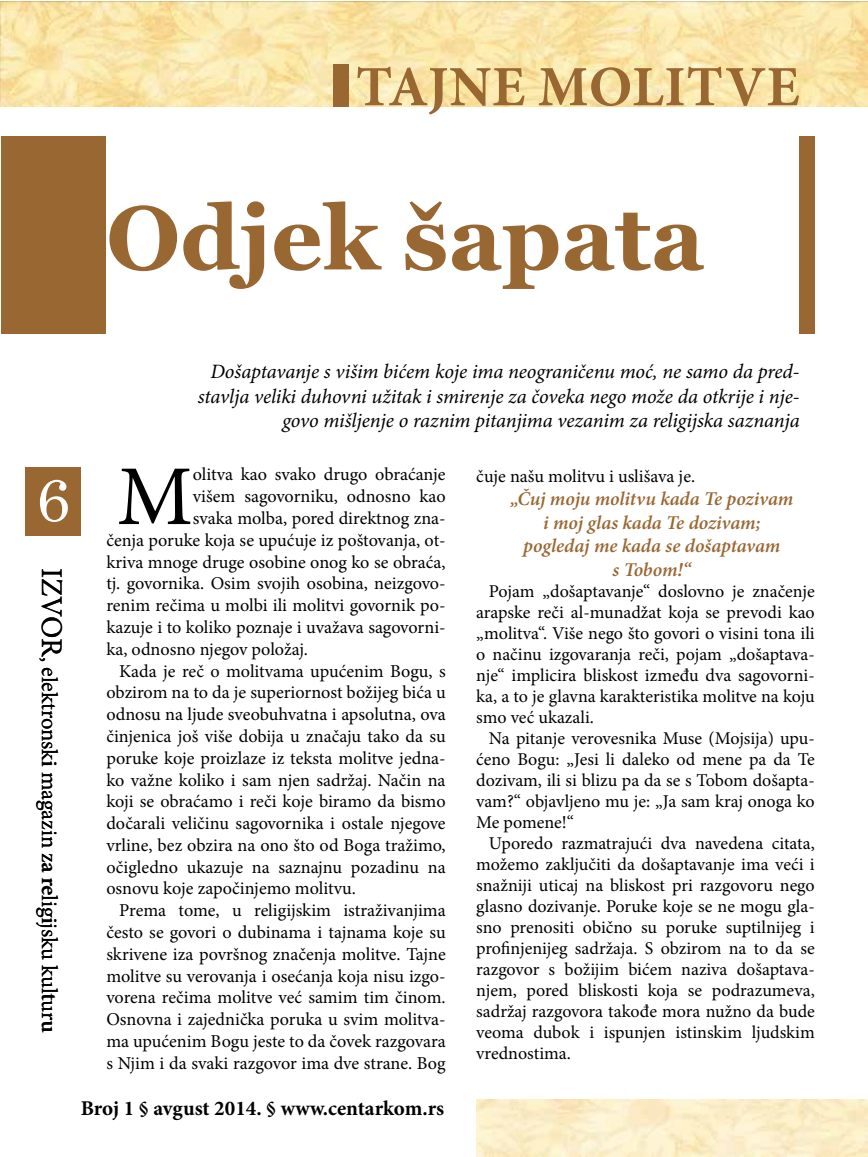
<style>
.page{position:relative;width:868px;height:1157px;background:#fff}
.page>*{position:absolute;margin:0;border:0;box-sizing:border-box;transform-origin:0 0}
.t1{font:700 90px "Georgia";color:#996732}
.t2{font:85.2px "Minion Pro";color:#000}
.t3{font:60px "Century";color:#fff}
.t4{font:700 57px "Minion Pro";letter-spacing:.01em;color:#996732}
.t5{font:22.5px "Minion Pro";letter-spacing:-.005em;color:#000}
.t6{font:700 21px "Minion Pro";color:#000}
.t7{font:italic 20.4px/24.5px "Minion Pro";letter-spacing:-.01em;color:#000;text-align:right}
.t8{font:italic 600 19.5px/23.4px "Minion Pro";letter-spacing:-.005em;color:#996732;text-align:center}
.t9{font:18.15px "Minion Pro";color:#000}
.t10{font:18px/21px "Minion Pro";letter-spacing:-.005em;color:#000;text-align:justify}
.s1{font-size:30px}
</style>
<div class="page">
<img style="left:0;top:2px;width:867px;height:104px">
<div style="left:25px;top:467px;width:56px;height:69px;background:#996732"></div>
<div style="left:799px;top:137px;width:15px;height:196px;background:#996732"></div>
<div style="left:334px;top:64px;width:15px;height:42px;background:#996732"></div>
<div style="left:1px;top:136px;width:105px;height:197px;background:#996732"></div>
<h3 class="t4" style="left:356px;top:47px;width:445px">TAJNE MOLITVE</h3>
<h1 class="t1" style="left:106px;top:187px;width:599px">Odjek šapata</h1>
<p class="t7" style="left:198px;top:360px;width:603px">Došaptavanje s višim bićem koje ima neograničenu moć, ne samo da pred&shy;stavlja veliki duhovni užitak i smirenje za čoveka nego može da otkrije i nje&shy;govo mišljenje o raznim pitanjima vezanim za religijska saznanja</p>
<h3 class="t3" style="left:36px;top:449px;width:35px">6</h3>
<p class="t5" style="left:64px;top:568px;width:466px;rotate:90deg"><span class="s1">IZVOR</span>, elektronski magazin za religijsku kulturu</p>
<h2 class="t2" style="left:117px;top:440px;width:77px">M</h2>
<p class="t9" style="left:193px;top:462px;width:254px">olitva kao svako drugo obraćanje</p>
<p class="t9" style="left:193px;top:484px;width:254px">višem sagovorniku, odnosno kao</p>
<p class="t9" style="left:193px;top:506px;width:254px">svaka molba, pored direktnog zna-</p>
<p class="t9" style="left:106px;top:528px;width:341px">čenja poruke koja se upućuje iz poštovanja, ot-</p>
<p class="t9" style="left:106px;top:549px;width:341px">kriva mnoge druge osobine onog ko se obraća,</p>
<p class="t9" style="left:106px;top:571px;width:341px">tj. govornika. Osim svojih osobina, neizgovo-</p>
<p class="t9" style="left:106px;top:593px;width:341px">renim rečima u molbi ili molitvi govornik po-</p>
<p class="t9" style="left:106px;top:615px;width:341px">kazuje i to koliko poznaje i uvažava sagovorni-</p>
<p class="t9" style="left:106px;top:637px;width:203px">ka, odnosno njegov položaj.</p>
<p class="t9" style="left:119px;top:658px;width:328px">Kada je reč o molitvama upućenim Bogu, s</p>
<p class="t9" style="left:106px;top:680px;width:341px">obzirom na to da je superiornost božijeg bića u</p>
<p class="t9" style="left:106px;top:702px;width:341px">odnosu na ljude sveobuhvatna i apsolutna, ova</p>
<p class="t9" style="left:106px;top:724px;width:341px">činjenica još više dobija u značaju tako da su</p>
<p class="t9" style="left:106px;top:745px;width:341px">poruke koje proizlaze iz teksta molitve jedna-</p>
<p class="t9" style="left:106px;top:767px;width:341px">ko važne koliko i sam njen sadržaj. Način na</p>
<p class="t9" style="left:106px;top:789px;width:341px">koji se obraćamo i reči koje biramo da bismo</p>
<p class="t9" style="left:106px;top:811px;width:341px">dočarali veličinu sagovornika i ostale njegove</p>
<p class="t9" style="left:106px;top:833px;width:341px">vrline, bez obzira na ono što od Boga tražimo,</p>
<p class="t9" style="left:106px;top:854px;width:341px">očigledno ukazuje na saznajnu pozadinu na</p>
<p class="t9" style="left:106px;top:876px;width:251px">osnovu koje započinjemo molitvu.</p>
<p class="t9" style="left:119px;top:898px;width:328px">Prema tome, u religijskim istraživanjima</p>
<p class="t9" style="left:106px;top:920px;width:341px">često se govori o dubinama i tajnama koje su</p>
<p class="t9" style="left:106px;top:941px;width:341px">skrivene iza površnog značenja molitve. Tajne</p>
<p class="t9" style="left:106px;top:963px;width:341px">molitve su verovanja i osećanja koja nisu izgo-</p>
<p class="t9" style="left:106px;top:985px;width:341px">vorena rečima molitve već samim tim činom.</p>
<p class="t9" style="left:106px;top:1007px;width:341px">Osnovna i zajednička poruka u svim molitva-</p>
<p class="t9" style="left:106px;top:1029px;width:341px">ma upućenim Bogu jeste to da čovek razgovara</p>
<p class="t9" style="left:106px;top:1050px;width:341px">s Njim i da svaki razgovor ima dve strane. Bog</p>
<p class="t6" style="left:81px;top:1093px;width:365px">Broj 1 § avgust 2014. § www.centarkom.rs</p>
<p class="t9" style="left:476px;top:464px;width:220px">čuje našu molitvu i uslišava je.</p>
<p class="t8" style="left:510px;top:487px;width:284px">„Čuj moju molitvu kada Te pozivam i moj glas kada Te dozivam; pogledaj me kada se došaptavam<br>s Tobom!“</p>
<p class="t10" style="left:476px;top:580px;width:340px;text-indent:13px">Pojam „došaptavanje“ doslovno je značenje arapske reči al-munadžat koja se prevodi kao „molitva“. Više nego što govori o visini tona ili o načinu izgovaranja reči, pojam „došaptava&shy;nje“ implicira bliskost između dva sagovorni&shy;ka, a to je glavna karakteristika molitve na koju smo već ukazali.</p>
<p class="t10" style="left:476px;top:727px;width:340px;text-indent:13px">Na pitanje verovesnika Muse (Mojsija) upu&shy;ćeno Bogu: „Jesi li daleko od mene pa da Te dozivam, ili si blizu pa da se s Tobom došapta&shy;vam?“ objavljeno mu je: „Ja sam kraj onoga ko Me pomene!“</p>
<p class="t10" style="left:476px;top:832px;width:340px;text-indent:13px">Uporedo razmatrajući dva navedena citata, možemo zaključiti da došaptavanje ima veći i snažniji uticaj na bliskost pri razgovoru nego glasno dozivanje. Poruke koje se ne mogu gla&shy;sno prenositi obično su poruke suptilnijeg i profinjenijeg sadržaja. S obzirom na to da se razgovor s božijim bićem naziva došaptava&shy;njem, pored bliskosti koja se podrazumeva, sadržaj razgovora takođe mora nužno da bude veoma dubok i ispunjen istinskim ljudskim vrednostima.</p>
</div>
